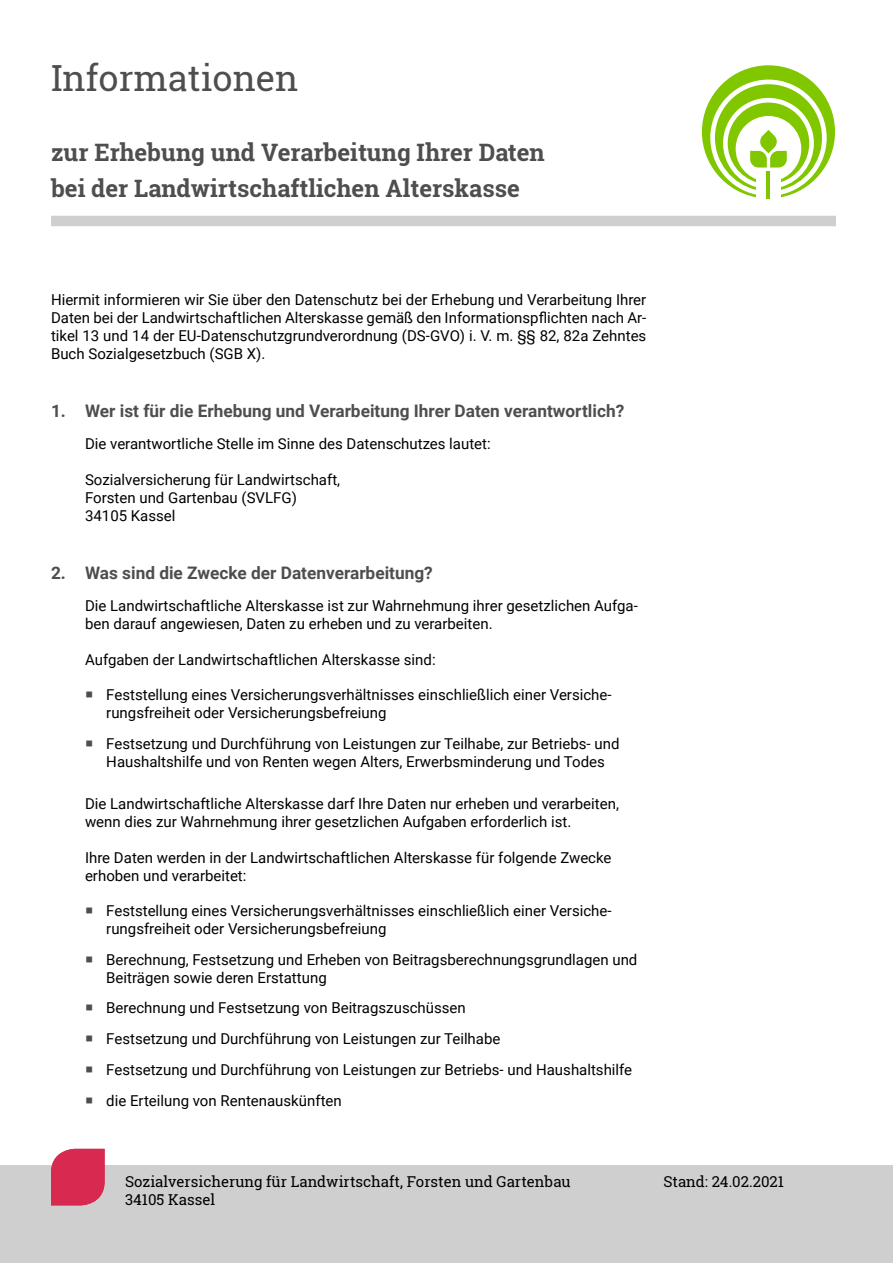
<style>
.page{position:relative;width:893px;height:1263px;background:#fff}
.page>*{position:absolute;margin:0;border:0;box-sizing:border-box;transform-origin:0 0}
.t1{font:36px "Roboto Slab";color:#4e4e4d}
.t2{font:700 24px/36px "Roboto Slab";color:#4e4e4d}
.t3{font:700 17.25px "Roboto";color:#4e4e4d}
.t4{font:15px/18px "Roboto";color:#000}
.t5{font:15px "Roboto Slab";color:#000}
</style>
<div class="page">
<svg style="left:702px;top:65px;width:133px;height:132px"></svg>
<hr style="left:767px;top:171px;width:3px;height:27px;background:#80c700">
<div style="left:51px;top:216px;width:785px;height:10px;background:#cfcfcf"></div>
<div style="left:0;top:1165px;width:893px;height:98px;background:#cfcfcf"></div>
<svg style="left:51px;top:1149px;width:54px;height:56px;background:#d9365b"></svg>
<h1 class="t1" style="left:51px;top:53px;width:249px">Informationen</h1>
<h2 class="t2" style="left:51px;top:134px;width:495px">zur Erhebung und Verarbeitung Ihrer Daten bei der Landwirtschaftlichen Alterskasse</h2>
<p class="t4" style="left:51px;top:290px;width:597px;text-align:justify">Hiermit informieren wir Sie über den Datenschutz bei der Erhebung und Verarbeitung Ihrer Daten bei der Landwirtschaftlichen Alterskasse gemäß den Informationspflichten nach Ar&shy;tikel 13 und 14 der EU-Datenschutzgrundverordnung (DS-GVO) i. V. m. §§ 82, 82a Zehntes Buch Sozialgesetzbuch (SGB X).</p>
<p class="t3" style="left:51px;top:399px;width:575px">1. Wer ist für die Erhebung und Verarbeitung Ihrer Daten verantwortlich?</p>
<p class="t4" style="left:85px;top:434px;width:407px">Die verantwortliche Stelle im Sinne des Datenschutzes lautet:</p>
<p class="t4" style="left:85px;top:470px;width:257px">Sozialversicherung für Landwirtschaft,<br>Forsten und Gartenbau (SVLFG)<br>34105 Kassel</p>
<p class="t3" style="left:51px;top:561px;width:383px">2. Was sind die Zwecke der Datenverarbeitung?</p>
<p class="t4" style="left:85px;top:596px;width:554px">Die Landwirtschaftliche Alterskasse ist zur Wahrnehmung ihrer gesetzlichen Aufga&shy;ben darauf angewiesen, Daten zu erheben und zu verarbeiten.</p>
<p class="t4" style="left:85px;top:650px;width:352px">Aufgaben der Landwirtschaftlichen Alterskasse sind:</p>
<p class="t4" style="left:106px;top:685px;width:507px">Feststellung eines Versicherungsverhältnisses einschließlich einer Versiche&shy;rungsfreiheit oder Versicherungsbefreiung</p>
<p class="t4" style="left:106px;top:734px;width:515px">Festsetzung und Durchführung von Leistungen zur Teilhabe, zur Betriebs- und<br>Haushaltshilfe und von Renten wegen Alters, Erwerbsminderung und Todes</p>
<p class="t4" style="left:85px;top:794px;width:535px">Die Landwirtschaftliche Alterskasse darf Ihre Daten nur erheben und verarbeiten, wenn dies zur Wahrnehmung ihrer gesetzlichen Aufgaben erforderlich ist.</p>
<p class="t4" style="left:85px;top:848px;width:528px">Ihre Daten werden in der Landwirtschaftlichen Alterskasse für folgende Zwecke erhoben und verarbeitet:</p>
<p class="t4" style="left:106px;top:901px;width:507px">Feststellung eines Versicherungsverhältnisses einschließlich einer Versiche&shy;rungsfreiheit oder Versicherungsbefreiung</p>
<p class="t4" style="left:106px;top:950px;width:533px">Berechnung, Festsetzung und Erheben von Beitragsberechnungsgrundlagen und<br>Beiträgen sowie deren Erstattung</p>
<p class="t4" style="left:106px;top:992px;width:527px;line-height:30.8px">Berechnung und Festsetzung von Beitragszuschüssen<br>Festsetzung und Durchführung von Leistungen zur Teilhabe<br>Festsetzung und Durchführung von Leistungen zur Betriebs- und Haushaltshilfe die Erteilung von Rentenauskünften</p>
<p class="t5" style="left:125px;top:1172px;width:447px">Sozialversicherung für Landwirtschaft, Forsten und Gartenbau</p>
<p class="t5" style="left:663px;top:1172px;width:122px">Stand: 24.02.2021</p>
<p class="t5" style="left:125px;top:1190px;width:92px">34105 Kassel</p>
</div>
